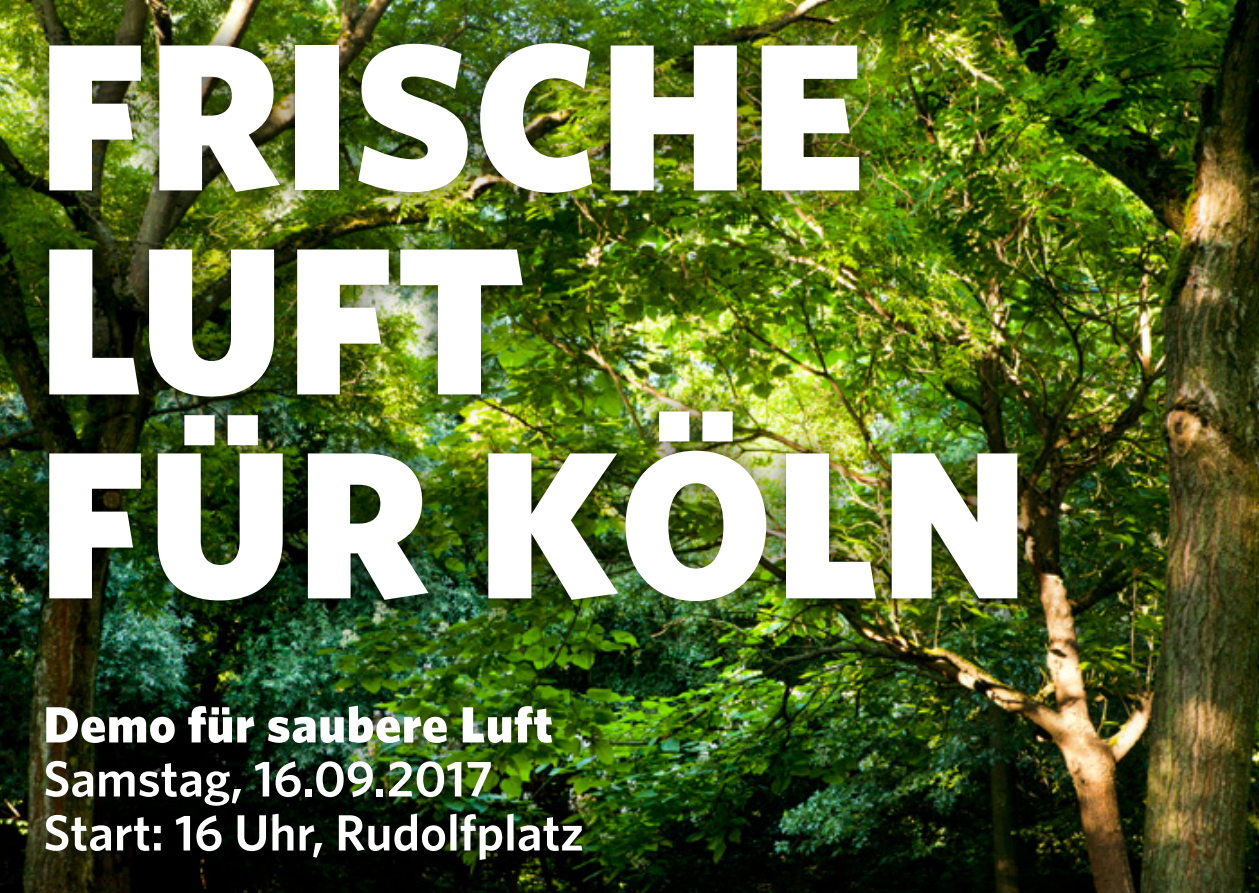
<style>
.page{position:relative;width:1259px;height:893px;background:#fff}
.page>*{position:absolute;margin:0;border:0;box-sizing:border-box;transform-origin:0 0}
.t1{font:210px/204px "Whitney Black SC";letter-spacing:.01em;color:#fff}
.t2{font:600 51px/54px "Whitney";color:#fff}
.t3{font:900 51px "Whitney";letter-spacing:.015em;color:#fff}
</style>
<div class="page">
<img style="left:0;top:0;width:1259px;height:893px">
<div style="left:15px;top:12px;width:1033px;height:876px;background:#000;opacity:.7"></div>
<h1 class="t1" style="left:38px;top:9px;width:992px">FRISCHE<br>LUFT<br>FÜR KÖLN</h1>
<p class="t3" style="left:43px;top:694px;width:510px">Demo für saubere Luft</p>
<p class="t2" style="left:43px;top:750px;width:542px">Samstag, 16.09.2017<br>Start: 16 Uhr, Rudolfplatz</p>
</div>
